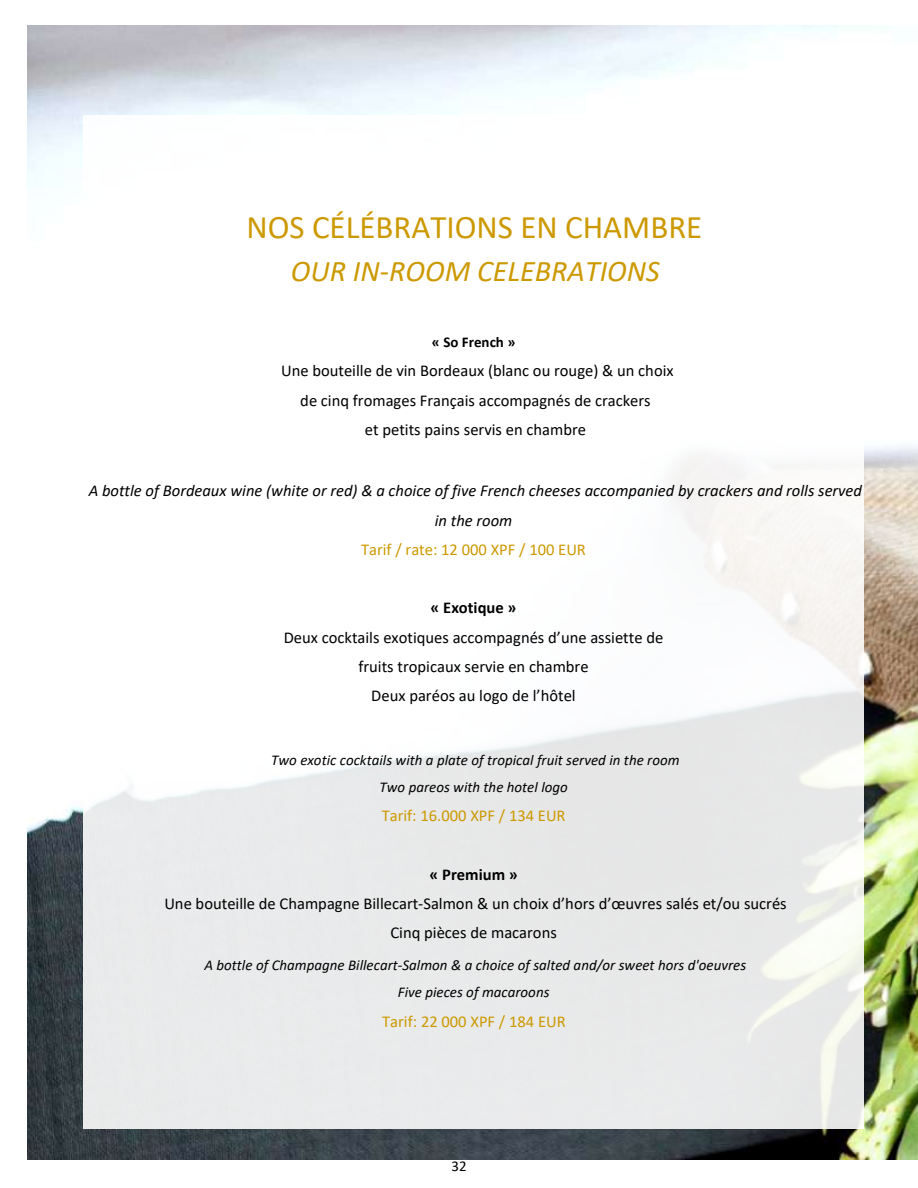
<style>
.page{position:relative;width:918px;height:1188px;background:#fff}
.page>*{position:absolute;margin:0;border:0;box-sizing:border-box;transform-origin:0 0}
.t1{font:33px "Calibri";color:#c90}
.t2{font:italic 30px "Calibri";color:#c90}
.t3{font:16.5px/29.2px "Calibri";color:#000;text-align:center}
.t4{font:italic 16.5px/29.2px "Calibri";color:#000;text-align:center}
.t5{font:16.5px "Calibri";color:#c90}
.t6{font:700 16.5px "Calibri";color:#000}
.t7{font:italic 15px/27px "Calibri";color:#000;text-align:center}
.t8{font:700 15px "Calibri";color:#000}
.t9{font:15px "Calibri";color:#000}
</style>
<div class="page">
<img style="left:28px;top:25px;width:890px;height:1134px">
<div style="left:83px;top:115px;width:781px;height:1014px;background:linear-gradient(to bottom,#fff,#e7e8e8)"></div>
<p class="t1" style="left:246px;top:213px;width:457px">NOS CÉLÉBRATIONS EN CHAMBRE</p>
<p class="t2" style="left:291px;top:259px;width:370px">OUR IN-ROOM CELEBRATIONS</p>
<p class="t8" style="left:432px;top:336px;width:85px">« So French »</p>
<p class="t3" style="left:281px;top:358px;width:394px">Une bouteille de vin Bordeaux (blanc ou rouge) &amp; un choix de cinq fromages Français accompagnés de crackers</p>
<p class="t3" style="left:365px;top:416px;width:223px">et petits pains servis en chambre</p>
<p class="t4" style="left:89px;top:478px;width:775px">A bottle of Bordeaux wine (white or red) &amp; a choice of five French cheeses accompanied by crackers and rolls served in the room</p>
<p class="t5" style="left:361px;top:543px;width:226px">Tarif / rate: 12 000 XPF / 100 EUR</p>
<p class="t6" style="left:431px;top:601px;width:87px">« Exotique »</p>
<p class="t3" style="left:284px;top:624px;width:381px">Deux cocktails exotiques accompagnés d’une assiette de</p>
<p class="t3" style="left:358px;top:653px;width:232px">fruits tropicaux servie en chambre</p>
<p class="t3" style="left:371px;top:682px;width:206px">Deux paréos au logo de l’hôtel</p>
<p class="t7" style="left:271px;top:747px;width:410px">Two exotic cocktails with a plate of tropical fruit served in the room<br>Two pareos with the hotel logo</p>
<p class="t5" style="left:382px;top:809px;width:185px">Tarif: 16.000 XPF / 134 EUR</p>
<p class="t6" style="left:430px;top:868px;width:90px">« Premium »</p>
<p class="t3" style="left:164px;top:890px;width:624px">Une bouteille de Champagne Billecart-Salmon &amp; un choix d’hors d’œuvres salés et/ou sucrés<br>Cinq pièces de macarons</p>
<p class="t7" style="left:204px;top:953px;width:543px">A bottle of Champagne Billecart-Salmon &amp; a choice of salted and/or sweet hors d'oeuvres<br>Five pieces of macaroons</p>
<p class="t5" style="left:382px;top:1015px;width:185px">Tarif: 22 000 XPF / 184 EUR</p>
<p class="t9" style="left:452px;top:1160px;width:17px">32</p>
</div>
